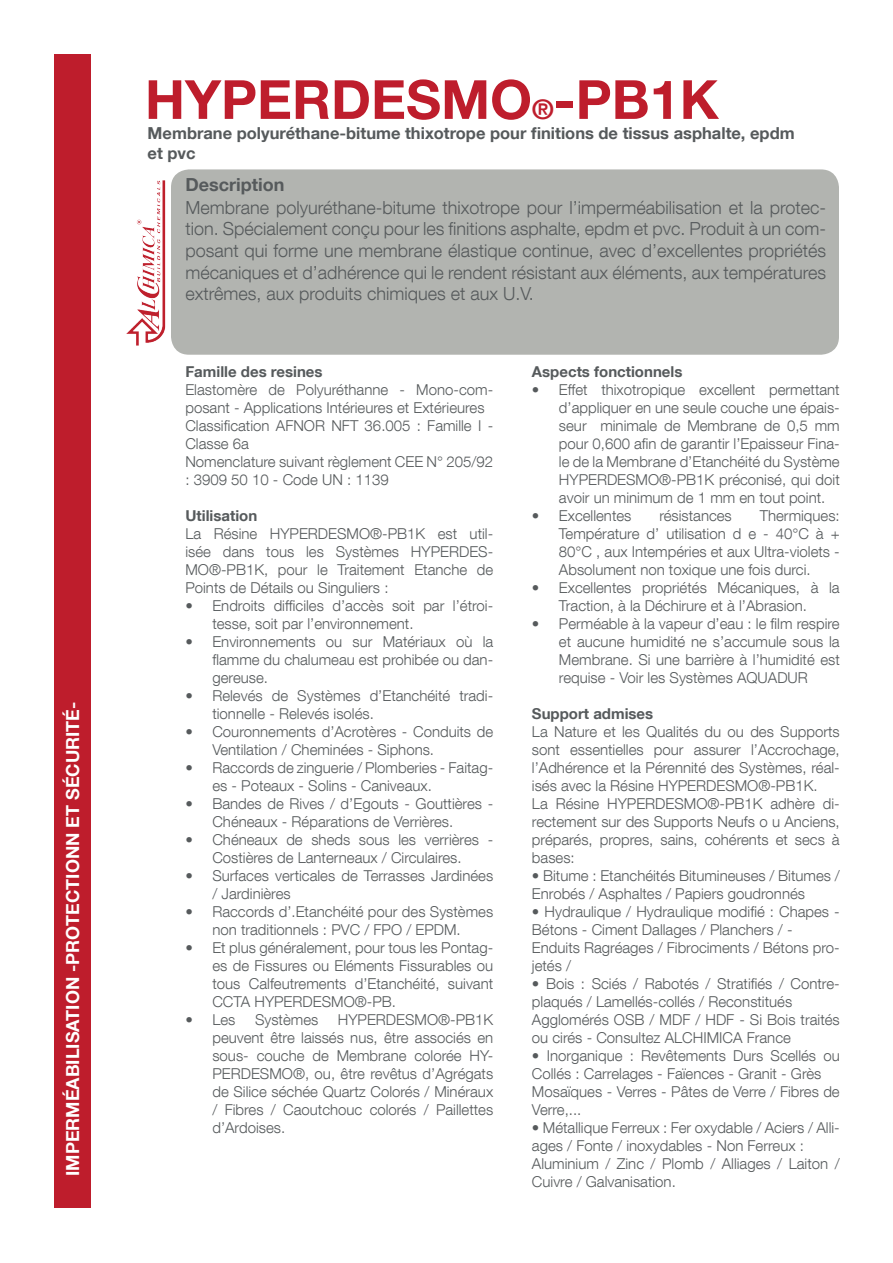
<style>
.page{position:relative;width:893px;height:1263px;background:#fff}
.page>*{position:absolute;margin:0;border:0;box-sizing:border-box;transform-origin:0 0}
.t1{font:700 54px "Helvetica Neue LT Com";color:#be1d2c}
.t2{font:300 18px/21.6px "Helvetica Neue LT Com";color:#565a5c;text-align:justify}
.t3{font:700 18px "Helvetica Neue LT Com";color:#fff}
.t4{font:700 18px "Helvetica Neue LT Com";color:#565a5c}
.t5{font:700 16.5px/19.8px "Helvetica Neue LT Com";color:#565a5c}
.t6{font:300 15px/18px "Helvetica Neue LT Com";color:#565a5c}
.t7{font:700 15px "Helvetica Neue LT Com";color:#565a5c}
.s1{font-size:27px}
</style>
<div class="page">
<div style="left:55px;top:54px;width:36px;height:1153px;background:#be1d2c"></div>
<div style="left:171px;top:169px;width:668px;height:186px;background:#b2b4b0;border-radius:18px"></div>
<img style="left:126px;top:180px;width:46px;height:166px">
<p class="t3" style="left:61px;top:1176px;width:476px;rotate:-90deg">IMPERMÉABILISATION -PROTECTIONN ET SÉCURITÉ-</p>
<h1 class="t1" style="left:145px;top:66px;width:575px">HYPERDESMO<span class="s1">®</span>-PB1K</h1>
<p class="t5" style="left:148px;top:123px;width:649px">Membrane polyuréthane-bitume thixotrope pour finitions de tissus asphalte, epdm et pvc</p>
<p class="t4" style="left:185px;top:173px;width:100px">Description</p>
<p class="t2" style="left:185px;top:196px;width:642px">Membrane polyuréthane-bitume thixotrope pour l’imperméabilisation et la protec&shy;tion. Spécialement conçu pour les finitions asphalte, epdm et pvc. Produit à un com&shy;posant qui forme une membrane élastique continue, avec d’excellentes propriétés mécaniques et d’adhérence qui le rendent résistant aux éléments, aux températures extrêmes, aux produits chimiques et aux U.V.</p>
<p class="t7" style="left:185px;top:362px;width:139px">Famille des resines</p>
<p class="t6" style="left:185px;top:381px;width:309px">Elastomère de Polyuréthanne - Mono-com&shy;posant - Applications Intérieures et Extérieures Classification AFNOR NFT 36.005 : Famille I - Classe 6a<br>Nomenclature suivant règlement CEE N° 205/92 : 3909 50 10 - Code UN : 1139</p>
<p class="t7" style="left:185px;top:506px;width:73px">Utilisation</p>
<p class="t6" style="left:185px;top:525px;width:309px;text-align:justify">La Résine HYPERDESMO®-PB1K est util&shy;isée dans tous les Systèmes HYPERDES-MO®-PB1K, pour le Traitement Etanche de Points de Détails ou Singuliers :</p>
<p class="t6" style="left:212px;top:597px;width:282px;text-indent:-27px">• Endroits difficiles d’accès soit par l’étroi&shy;tesse, soit par l’environnement.</p>
<p class="t6" style="left:212px;top:633px;width:282px;text-align:justify;text-indent:-27px">• Environnements ou sur Matériaux où la flamme du chalumeau est prohibée ou dan&shy;gereuse.</p>
<p class="t6" style="left:212px;top:687px;width:282px;text-indent:-27px">• Relevés de Systèmes d’Etanchéité tradi&shy;tionnelle - Relevés isolés.</p>
<p class="t6" style="left:212px;top:723px;width:282px;text-indent:-27px">• Couronnements d’Acrotères - Conduits de<br>Ventilation / Cheminées - Siphons.</p>
<p class="t6" style="left:212px;top:759px;width:282px;text-indent:-27px">• Raccords de zinguerie / Plomberies - Faitag&shy;es - Poteaux - Solins - Caniveaux.</p>
<p class="t6" style="left:212px;top:795px;width:282px;text-indent:-27px">• Bandes de Rives / d’Egouts - Gouttières -<br>Chéneaux - Réparations de Verrières.</p>
<p class="t6" style="left:185px;top:831px;width:309px;text-align:center">• Chéneaux de sheds sous les verrières -<br>Costières de Lanterneaux / Circulaires.</p>
<p class="t6" style="left:212px;top:867px;width:282px;text-indent:-27px">• Surfaces verticales de Terrasses Jardinées / Jardinières</p>
<p class="t6" style="left:185px;top:903px;width:309px;text-align:center">• Raccords d’.Etanchéité pour des Systèmes non traditionnels : PVC / FPO / EPDM.</p>
<p class="t6" style="left:212px;top:939px;width:282px;text-align:justify;text-indent:-27px">• Et plus généralement, pour tous les Pontag&shy;es de Fissures ou Eléments Fissurables ou tous Calfeutrements d’Etanchéité, suivant CCTA HYPERDESMO®-PB.</p>
<p class="t6" style="left:185px;top:1011px;width:52px">• Les</p>
<p class="t6" style="left:255px;top:1011px;width:65px">Systèmes</p>
<p class="t6" style="left:212px;top:1011px;width:282px;text-align:justify;text-indent:125px">HYPERDESMO®-PB1K peuvent être laissés nus, être associés en sous- couche de Membrane colorée HY-PERDESMO®, ou, être revêtus d’Agrégats de Silice séchée Quartz Colorés / Minéraux / Fibres / Caoutchouc colorés / Paillettes d’Ardoises.</p>
<p class="t7" style="left:532px;top:362px;width:152px">Aspects fonctionnels</p>
<p class="t6" style="left:559px;top:381px;width:282px;text-align:justify;text-indent:-27px">• Effet thixotropique excellent permettant d’appliquer en une seule couche une épais&shy;seur minimale de Membrane de 0,5 mm pour 0,600 afin de garantir l’Epaisseur Fina&shy;le de la Membrane d’Etanchéité du Système HYPERDESMO®-PB1K préconisé, qui doit avoir un minimum de 1 mm en tout point.</p>
<p class="t6" style="left:532px;top:507px;width:101px">• Excellentes</p>
<p class="t6" style="left:659px;top:507px;width:74px">résistances</p>
<p class="t6" style="left:559px;top:507px;width:282px;text-align:justify;text-indent:201px">Thermiques:<br>Température d’ utilisation d e - 40°C à + 80°C , aux Intempéries et aux Ultra-violets - Absolument non toxique une fois durci.</p>
<p class="t6" style="left:532px;top:579px;width:309px;text-align:center">• Excellentes propriétés Mécaniques, à la<br>Traction, à la Déchirure et à l’Abrasion.</p>
<p class="t6" style="left:559px;top:615px;width:282px;text-align:justify;text-indent:-27px">• Perméable à la vapeur d’eau : le film respire et aucune humidité ne s’accumule sous la Membrane. Si une barrière à l’humidité est requise - Voir les Systèmes AQUADUR</p>
<p class="t7" style="left:532px;top:704px;width:123px">Support admises</p>
<p class="t6" style="left:532px;top:723px;width:309px">La Nature et les Qualités du ou des Supports sont essentielles pour assurer l’Accrochage, l’Adhérence et la Pérennité des Systèmes, réal&shy;isés avec la Résine HYPERDESMO®-PB1K.<br>La Résine HYPERDESMO®-PB1K adhère di&shy;rectement sur des Supports Neufs o u Anciens, préparés, propres, sains, cohérents et secs à bases:</p>
<p class="t6" style="left:532px;top:867px;width:309px">• Bitume : Etanchéités Bitumineuses / Bitumes /<br>Enrobés / Asphaltes / Papiers goudronnés</p>
<p class="t6" style="left:532px;top:903px;width:309px">• Hydraulique / Hydraulique modifié : Chapes - Bétons - Ciment Dallages / Planchers / - Enduits Ragréages / Fibrociments / Bétons pro&shy;jetés /</p>
<p class="t6" style="left:532px;top:975px;width:309px">• Bois : Sciés / Rabotés / Stratifiés / Contre&shy;plaqués / Lamellés-collés / Reconstitués Agglomérés OSB / MDF / HDF - Si Bois traités ou cirés - Consultez ALCHIMICA France</p>
<p class="t6" style="left:532px;top:1047px;width:309px">• Inorganique : Revêtements Durs Scellés ou Collés : Carrelages - Faïences - Granit - Grès Mosaïques - Verres - Pâtes de Verre / Fibres de Verre,...</p>
<p class="t6" style="left:532px;top:1119px;width:309px">• Métallique Ferreux : Fer oxydable / Aciers / Alli&shy;ages / Fonte / inoxydables - Non Ferreux :<br>Aluminium / Zinc / Plomb / Alliages / Laiton / Cuivre / Galvanisation.</p>
</div>
